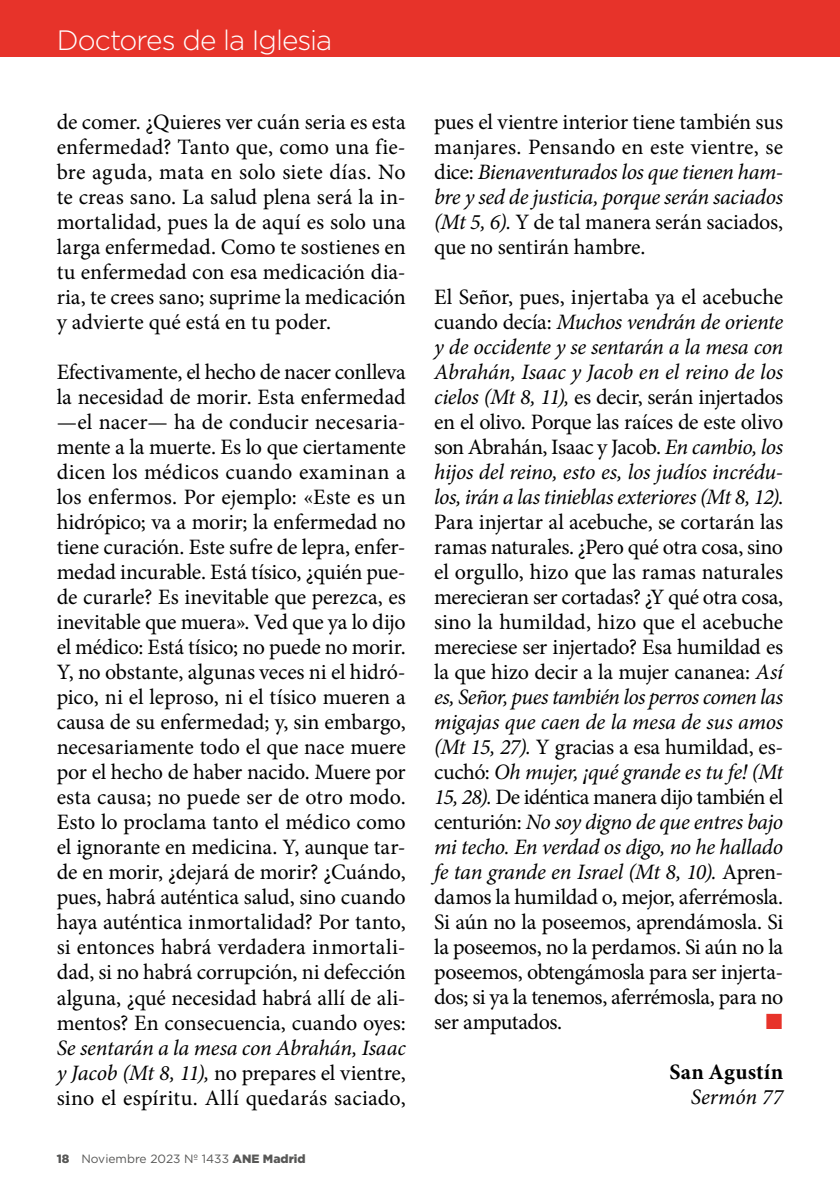
<style>
.page{position:relative;width:840px;height:1191px;background:#fff}
.page>*{position:absolute;margin:0;border:0;box-sizing:border-box;transform-origin:0 0}
.t1{font:300 28px "Gotham HTF";letter-spacing:-.035em;color:#fff}
.t2{font:900 28px "Gotham HTF";letter-spacing:-.02em;color:#fff}
.t3{font:22px/25px "Minion Pro";letter-spacing:-.005em;color:#000;text-align:justify}
.t4{font:700 22px "Minion Pro";letter-spacing:.01em;color:#000}
.t5{font:italic 22px "Minion Pro";color:#000}
.t6{font:22px "Zapf Dingbats ITC";color:#e7332a}
.t7{font:12px "Gotham HTF";color:#575756}
.s1{font-style:italic}
.s2{font-weight:900}
</style>
<div class="page">
<hr style="left:839px;top:0;width:1px;height:57px;background:#e94e1b">
<div style="left:0;top:0;width:839px;height:57px;background:#e7332a"></div>
<p class="t2" style="left:57px;top:24px;width:116px">Suma io</p>
<p class="t1" style="left:57px;top:25px;width:277px">Doctores de la Iglesia</p>
<p class="t3" style="left:57px;top:110px;width:350px">de comer. ¿Quieres ver cuán seria es esta enfermedad? Tanto que, como una fie&shy;bre aguda, mata en solo siete días. No te creas sano. La salud plena será la in&shy;mortalidad, pues la de aquí es solo una larga enfermedad. Como te sostienes en tu enfermedad con esa medicación dia&shy;ria, te crees sano; suprime la medicación y advierte qué está en tu poder.</p>
<p class="t3" style="left:57px;top:360px;width:350px">Efectivamente, el hecho de nacer conlleva la necesidad de morir. Esta enfermedad —el nacer— ha de conducir necesaria&shy;mente a la muerte. Es lo que ciertamente dicen los médicos cuando examinan a los enfermos. Por ejemplo: «Este es un hidrópico; va a morir; la enfermedad no tiene curación. Este sufre de lepra, enfer&shy;medad incurable. Está tísico, ¿quién pue&shy;de curarle? Es inevitable que perezca, es inevitable que muera». Ved que ya lo dijo el médico: Está tísico; no puede no morir.<br>Y, no obstante, algunas veces ni el hidró&shy;pico, ni el leproso, ni el tísico mueren a causa de su enfermedad; y, sin embargo, necesariamente todo el que nace muere por el hecho de haber nacido. Muere por esta causa; no puede ser de otro modo.<br>Esto lo proclama tanto el médico como el ignorante en medicina. Y, aunque tar&shy;de en morir, ¿dejará de morir? ¿Cuándo, pues, habrá auténtica salud, sino cuando haya auténtica inmortalidad? Por tanto, si entonces habrá verdadera inmortali&shy;dad, si no habrá corrupción, ni defección alguna, ¿qué necesidad habrá allí de ali&shy;mentos? En consecuencia, cuando oyes:</p>
<p class="t3" style="left:57px;top:1035px;width:350px"><span class="s1">Se sentarán a la mesa con Abrahán, Isaac y Jacob (Mt 8, 11),</span> no prepares el vientre, sino el espíritu. Allí quedarás saciado,</p>
<p class="t7" style="left:57px;top:1151px;width:250px"><span class="s2">18</span> Noviembre 2023 Nº 1433 <span class="s2">ANE Madrid</span></p>
<p class="t3" style="left:434px;top:110px;width:350px">pues el vientre interior tiene también sus manjares. Pensando en este vientre, se dice: <span class="s1">Bienaventurados los que tienen ham&shy;bre y sed de justicia, porque serán saciados (Mt 5, 6).</span> Y de tal manera serán saciados, que no sentirán hambre.</p>
<p class="t3" style="left:434px;top:285px;width:350px">El Señor, pues, injertaba ya el acebuche cuando decía: <span class="s1">Muchos vendrán de oriente y de occidente y se sentarán a la mesa con Abrahán, Isaac y Jacob en el reino de los cielos (Mt 8, 11),</span> es decir, serán injertados en el olivo. Porque las raíces de este olivo son Abrahán, Isaac y Jacob. <span class="s1">En cambio, los hijos del reino, esto es, los judíos incrédu&shy;los, irán a las tinieblas exteriores (Mt 8, 12)</span>.<br>Para injertar al acebuche, se cortarán las ramas naturales. ¿Pero qué otra cosa, sino el orgullo, hizo que las ramas naturales merecieran ser cortadas? ¿Y qué otra cosa, sino la humildad, hizo que el acebuche mereciese ser injertado? Esa humildad es la que hizo decir a la mujer cananea: <span class="s1">Así es, Señor, pues también los perros comen las migajas que caen de la mesa de sus amos (Mt 15, 27).</span> Y gracias a esa humildad, es&shy;cuchó: <span class="s1">Oh mujer, ¡qué grande es tu fe! (Mt 15, 28).</span> De idéntica manera dijo también el centurión: <span class="s1">No soy digno de que entres bajo mi techo. En verdad os digo, no he hallado fe tan grande en Israel (Mt 8, 10).</span> Apren&shy;damos la humildad o, mejor, aferrémosla.<br>Si aún no la poseemos, aprendámosla. Si la poseemos, no la perdamos. Si aún no la poseemos, obtengámosla para ser injerta&shy;dos; si ya la tenemos, aferrémosla, para no ser amputados.</p>
<p class="t6" style="left:765px;top:1011px;width:18px">■</p>
<p class="t4" style="left:669px;top:1056px;width:115px">San Agustín</p>
<p class="t5" style="left:690px;top:1082px;width:94px">Sermón 77</p>
</div>
